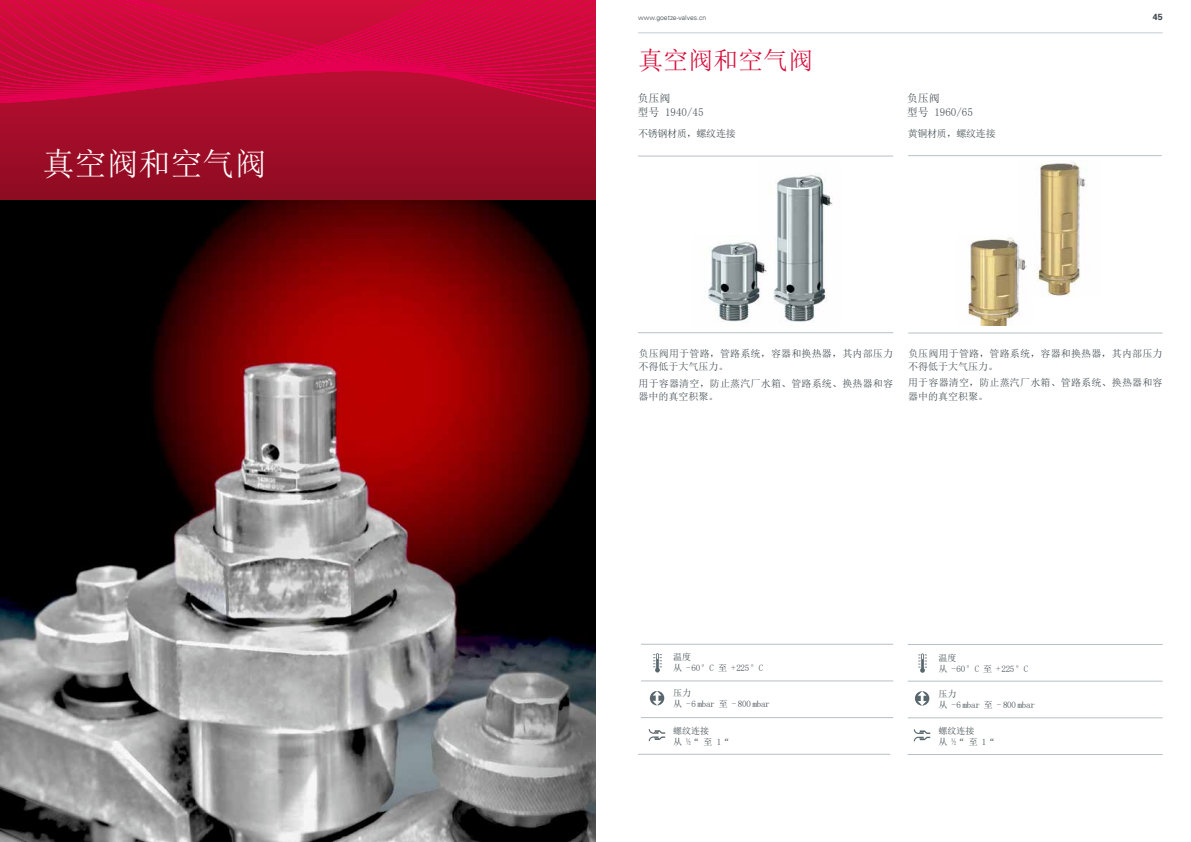
<style>
.page{position:relative;width:1191px;height:842px;background:#fff}
.page>*{position:absolute;margin:0;border:0;box-sizing:border-box;transform-origin:0 0}
.t1{font:32px "Sim Sun";color:#fff}
.t2{font:25px "Sim Sun";color:#d60f3c}
.t3{font:11px/14px "Sim Sun";color:#3b464b}
.t4{font:10px/13.5px "Sim Sun";letter-spacing:.02em;color:#3b464b}
.t5{font:10px "Sim Sun";letter-spacing:-.025em;color:#3b464b}
.t6{font:9px/11px "Sim Sun";letter-spacing:-.025em;color:#3b464b}
.t7{font:700 8.8px "Univers";color:#3b464b}
.t8{font:300 6.8px "Univers";color:#3b464b}
</style>
<div class="page">
<hr style="left:638px;top:33px;width:524px;height:1px;background:#b6c0c6">
<img style="left:0;top:199px;width:595px;height:643px">
<div style="left:0;top:0;width:595px;height:199px;background:#980c25"></div>
<svg style="left:0;top:0;width:595px;height:138px;background:#c30a38"></svg>
<svg style="left:648px;top:729px;width:17px;height:12px"></svg>
<svg style="left:650px;top:691px;width:14px;height:14px"></svg>
<svg style="left:653px;top:653px;width:9px;height:19px"></svg>
<hr style="left:641px;top:681px;width:252px;height:1px;background:#b6c0c6">
<hr style="left:638px;top:754px;width:252px;height:1px;background:#b6c0c6">
<hr style="left:641px;top:717px;width:252px;height:1px;background:#b6c0c6">
<hr style="left:641px;top:644px;width:252px;height:1px;background:#b6c0c6">
<svg style="left:913px;top:729px;width:17px;height:12px"></svg>
<svg style="left:915px;top:691px;width:14px;height:15px"></svg>
<svg style="left:918px;top:653px;width:9px;height:20px"></svg>
<hr style="left:907px;top:681px;width:255px;height:1px;background:#b6c0c6">
<hr style="left:907px;top:754px;width:255px;height:1px;background:#b6c0c6">
<hr style="left:907px;top:717px;width:255px;height:1px;background:#b6c0c6">
<hr style="left:907px;top:644px;width:255px;height:1px;background:#b6c0c6">
<img style="left:773px;top:173px;width:60px;height:149px">
<img style="left:708px;top:242px;width:59px;height:80px">
<img style="left:1036px;top:160px;width:51px;height:136px">
<img style="left:967px;top:237px;width:60px;height:88px">
<hr style="left:638px;top:156px;width:255px;height:1px;background:#b6c0c6">
<hr style="left:638px;top:332px;width:255px;height:1px;background:#b6c0c6">
<hr style="left:908px;top:155px;width:253px;height:1px;background:#b6c0c6">
<hr style="left:908px;top:333px;width:254px;height:1px;background:#b6c0c6">
<h1 class="t1" style="left:43px;top:147px;width:226px">真空阀和空气阀</h1>
<p class="t8" style="left:638px;top:13px;width:70px">www.goetze-valves.cn</p>
<p class="t7" style="left:1152px;top:12px;width:11px">45</p>
<h2 class="t2" style="left:638px;top:47px;width:176px">真空阀和空气阀</h2>
<p class="t3" style="left:637px;top:91px;width:67px">负压阀<br>型号 1940/45</p>
<p class="t5" style="left:638px;top:128px;width:99px">不锈钢材质，螺纹连接</p>
<p class="t5" style="left:907px;top:128px;width:89px">黄铜材质，螺纹连接</p>
<p class="t3" style="left:907px;top:91px;width:67px">负压阀<br>型号 1960/65</p>
<p class="t4" style="left:638px;top:347px;width:256px">负压阀用于管路，管路系统，容器和换热器，其内部压力不得低于大气压力。</p>
<p class="t4" style="left:638px;top:376px;width:256px">用于容器清空，防止蒸汽厂水箱、管路系统、换热器和容器中的真空积聚。</p>
<p class="t4" style="left:908px;top:346px;width:256px">负压阀用于管路，管路系统，容器和换热器，其内部压力不得低于大气压力。</p>
<p class="t4" style="left:908px;top:376px;width:256px">用于容器清空，防止蒸汽厂水箱、管路系统、换热器和容器中的真空积聚。</p>
<p class="t6" style="left:673px;top:652px;width:92px">温度<br>从 -60°C 至 +225°C</p>
<p class="t6" style="left:938px;top:652px;width:92px">温度<br>从 -60°C 至 +225°C</p>
<p class="t6" style="left:673px;top:688px;width:98px">压力<br>从 -6 mbar 至 - 800 mbar</p>
<p class="t6" style="left:938px;top:688px;width:98px">压力<br>从 -6 mbar 至 - 800 mbar</p>
<p class="t6" style="left:673px;top:725px;width:58px">螺纹连接<br>从 ½“ 至 1“</p>
<p class="t6" style="left:938px;top:725px;width:58px">螺纹连接<br>从 ½“ 至 1“</p>
</div>
